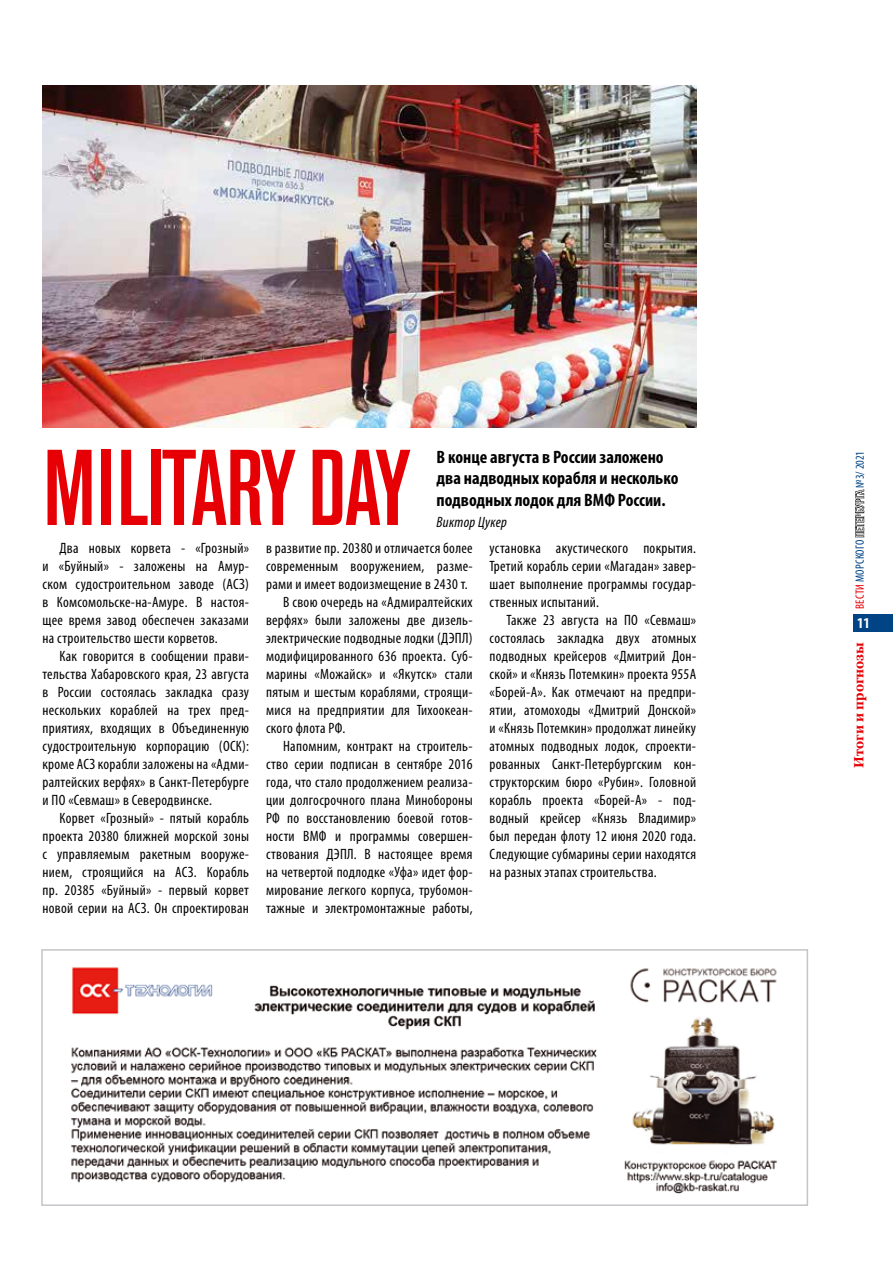
<style>
.page{position:relative;width:893px;height:1263px;background:#fff}
.page>*{position:absolute;margin:0;border:0;box-sizing:border-box;transform-origin:0 0}
.t1{font:500 condensed 106.5px "Akzidenz Grotesk Pro";letter-spacing:-.01em;color:#e60005}
.t2{font:700 condensed 18px/21.6px "Myriad Pro";color:#000}
.t3{font:condensed 15px/18px "Myriad Pro";letter-spacing:.02em;color:#000;text-align:justify}
.t4{font:italic condensed 15px "Myriad Pro";letter-spacing:.02em;color:#000}
.t5{font:700 condensed 15px "Myriad Pro";color:#fff}
.t6{font:700 13.5px "Georgia";color:#e60005;scale:.95 1}
.t7{font:condensed 12px "Myriad Pro";letter-spacing:.02em;color:#004485}
.s1{color:#e60005}
.s2{color:#000}
</style>
<div class="page">
<img style="left:71px;top:967px;width:706px;height:227px">
<div style="left:41px;top:949px;width:767px;height:257px;border:2px solid #c3c5c8"></div>
<img style="left:43px;top:85px;width:653px;height:342px">
<div style="left:853px;top:614px;width:40px;height:17px;background:#004485"></div>
<h1 class="t1" style="left:43px;top:419px;width:369px">MILITARY DAY</h1>
<p class="t2" style="left:437px;top:445px;width:243px">В конце августа в России заложено два надводных корабля и несколько подводных лодок для ВМФ России.</p>
<p class="t7" style="left:852px;top:609px;width:160px;rotate:-90deg"><span class="s1">ВЕСТИ</span> МОРСКОГО <span class="s2">ПЕТЕРБУРГА</span> №3/ 2021</p>
<p class="t4" style="left:437px;top:513px;width:72px">Виктор Цукер</p>
<p class="t3" style="left:266px;top:539px;width:208px">в развитие пр. 20380 и отличается более</p>
<p class="t3" style="left:266px;top:557px;width:208px">современным вооружением, разме-</p>
<p class="t3" style="left:266px;top:575px;width:203px">рами и имеет водоизмещение в 2430 т.</p>
<p class="t3" style="left:283px;top:593px;width:191px">В свою очередь на «Адмиралтейских</p>
<p class="t3" style="left:266px;top:611px;width:208px">верфях» были заложены две дизель-</p>
<p class="t3" style="left:266px;top:629px;width:208px">электрические подводные лодки (ДЭПЛ)</p>
<p class="t3" style="left:266px;top:647px;width:208px">модифицированного 636 проекта. Суб-</p>
<p class="t3" style="left:266px;top:665px;width:208px">марины «Можайск» и «Якутск» стали</p>
<p class="t3" style="left:266px;top:683px;width:208px">пятым и шестым кораблями, строящи-</p>
<p class="t3" style="left:266px;top:701px;width:208px">мися на предприятии для Тихоокеан-</p>
<p class="t3" style="left:266px;top:719px;width:81px">ского флота РФ.</p>
<p class="t3" style="left:283px;top:737px;width:191px">Напомним, контракт на строитель-</p>
<p class="t3" style="left:266px;top:755px;width:208px">ство серии подписан в сентябре 2016</p>
<p class="t3" style="left:266px;top:773px;width:208px">года, что стало продолжением реализа-</p>
<p class="t3" style="left:266px;top:791px;width:208px">ции долгосрочного плана Минобороны</p>
<p class="t3" style="left:266px;top:809px;width:208px">РФ по восстановлению боевой готов-</p>
<p class="t3" style="left:266px;top:827px;width:208px">ности ВМФ и программы совершен-</p>
<p class="t3" style="left:266px;top:845px;width:208px">ствования ДЭПЛ. В настоящее время</p>
<p class="t3" style="left:266px;top:863px;width:208px">на четвертой подлодке «Уфа» идет фор-</p>
<p class="t3" style="left:266px;top:881px;width:208px">мирование легкого корпуса, трубомон-</p>
<p class="t3" style="left:266px;top:899px;width:208px">тажные и электромонтажные работы,</p>
<p class="t3" style="left:43px;top:539px;width:208px;text-indent:17px">Два новых корвета - «Грозный» и «Буйный» - заложены на Амур&shy;ском судостроительном заводе (АСЗ) в Комсомольске-на-Амуре. В настоя&shy;щее время завод обеспечен заказами на строительство шести корветов.</p>
<p class="t3" style="left:43px;top:647px;width:208px;text-indent:17px">Как говорится в сообщении прави&shy;тельства Хабаровского края, 23 августа в России состоялась закладка сразу нескольких кораблей на трех пред&shy;приятиях, входящих в Объединенную судостроительную корпорацию (ОСК): кроме АСЗ корабли заложены на «Адми&shy;ралтейских верфях» в Санкт-Петербурге и ПО «Севмаш» в Северодвинске.</p>
<p class="t3" style="left:43px;top:809px;width:208px;text-indent:17px">Корвет «Грозный» - пятый корабль проекта 20380 ближней морской зоны с управляемым ракетным вооруже&shy;нием, строящийся на АСЗ. Корабль пр. 20385 «Буйный» - первый корвет новой серии на АСЗ. Он спроектирован</p>
<p class="t3" style="left:490px;top:539px;width:208px">установка акустического покрытия.<br>Третий корабль серии «Магадан» завер&shy;шает выполнение программы государ&shy;ственных испытаний.</p>
<p class="t3" style="left:490px;top:611px;width:208px;text-indent:17px">Также 23 августа на ПО «Севмаш» состоялась закладка двух атомных подводных крейсеров «Дмитрий Дон&shy;ской» и «Князь Потемкин» проекта 955А «Борей-А». Как отмечают на предпри&shy;ятии, атомоходы «Дмитрий Донской» и «Князь Потемкин» продолжат линейку атомных подводных лодок, спроекти&shy;рованных Санкт-Петербургским кон&shy;структорским бюро «Рубин». Головной корабль проекта «Борей-А» - под&shy;водный крейсер «Князь Владимир» был передан флоту 12 июня 2020 года.<br>Следующие субмарины серии находятся на разных этапах строительства.</p>
<p class="t5" style="left:857px;top:614px;width:14px">11</p>
<p class="t6" style="left:850px;top:767px;width:134px;rotate:-90deg">Итоги и прогнозы</p>
</div>
